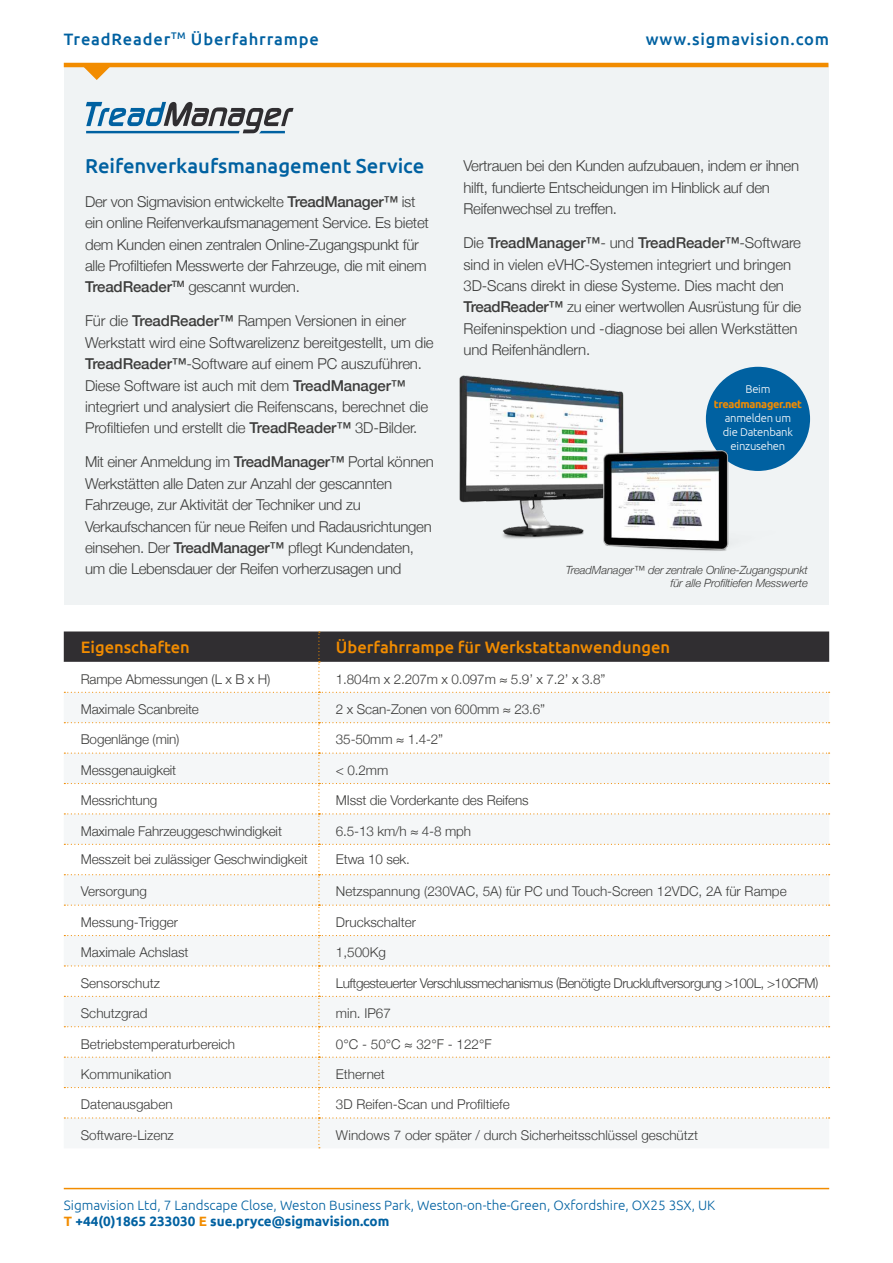
<style>
.page{position:relative;width:893px;height:1263px;background:#fff}
.page>*{position:absolute;margin:0;border:0;box-sizing:border-box;transform-origin:0 0}
.t1{font:500 20.25px "Ubuntu";color:#0061a1}
.t2{font:500 16.5px "Ubuntu";color:#f28c00}
.t3{font:500 16.5px "Ubuntu";letter-spacing:.05em;color:#0061a1}
.t4{font:300 15px/21.3px "Helvetica Neue";letter-spacing:-.02em;color:#3c3c3b}
.t5{font:300 13.5px "Helvetica Neue";letter-spacing:-.01em;color:#3c3c3b}
.t6{font:300 13.5px/16.5px "Ubuntu";color:#0061a1}
.t7{font:300 13.5px "Helvetica Neue";letter-spacing:-.035em;color:#3c3c3b}
.t8{font:italic 300 11.25px/13.5px "Helvetica Neue";letter-spacing:-.01em;color:#3c3c3b;text-align:right}
.t9{font:300 11.25px/14.2px "Ubuntu";letter-spacing:-.02em;color:#fff;text-align:center}
.t10{font:700 10.8px "Ubuntu";letter-spacing:-.03em;color:#f28c00}
.s1{font-weight:500}
.s2{font-weight:700;color:#f28c00}
.s3{font-weight:700}
</style>
<div class="page">
<div style="left:64px;top:64px;width:764px;height:540px;background:#f0f3f4"></div>
<svg style="left:86px;top:102px;width:208px;height:31px"></svg>
<img style="left:459px;top:366px;width:346px;height:185px">
<svg style="left:64px;top:631px;width:766px;height:517px"></svg>
<hr style="left:64px;top:1188px;width:765px;height:1px;background:#f28c00">
<svg style="left:82px;top:67px;width:30px;height:13px"></svg>
<hr style="left:64px;top:63px;width:764px;height:4px;background:#f28c00">
<p class="t3" style="left:64px;top:28px;width:257px">TreadReader<sup>TM</sup> Überfahrrampe</p>
<p class="t3" style="left:646px;top:28px;width:185px">www.sigmavision.com</p>
<h1 class="t1" style="left:85px;top:153px;width:341px">Reifenverkaufsmanagement Service</h1>
<p class="t4" style="left:85px;top:190px;width:345px">Der von Sigmavision entwickelte <span class="s1">TreadManager™</span> ist ein online Reifenverkaufsmanagement Service. Es bietet dem Kunden einen zentralen Online-Zugangspunkt für alle Profiltiefen Messwerte der Fahrzeuge, die mit einem <span class="s1">TreadReader</span><sup>TM</sup> gescannt wurden.</p>
<p class="t4" style="left:85px;top:309px;width:350px">Für die <span class="s1">TreadReader™</span> Rampen Versionen in einer Werkstatt wird eine Softwarelizenz bereitgestellt, um die <span class="s1">TreadReader™</span>-Software auf einem PC auszuführen.<br>Diese Software ist auch mit dem <span class="s1">TreadManager™ </span>integriert und analysiert die Reifenscans, berechnet die Profiltiefen und erstellt die <span class="s1">TreadReader™</span> 3D-Bilder.</p>
<p class="t4" style="left:85px;top:450px;width:350px">Mit einer Anmeldung im <span class="s1">TreadManager™</span> Portal können Werkstätten alle Daten zur Anzahl der gescannten Fahrzeuge, zur Aktivität der Techniker und zu Verkaufschancen für neue Reifen und Radausrichtungen einsehen. Der <span class="s1">TreadManager™</span> pflegt Kundendaten, um die Lebensdauer der Reifen vorherzusagen und</p>
<p class="t4" style="left:463px;top:154px;width:337px">Vertrauen bei den Kunden aufzubauen, indem er ihnen hilft, fundierte Entscheidungen im Hinblick auf den<br>Reifenwechsel zu treffen.</p>
<p class="t4" style="left:463px;top:231px;width:339px">Die <span class="s1">TreadManager™</span>- und <span class="s1">TreadReader™</span>-Software sind in vielen eVHC-Systemen integriert und bringen 3D-Scans direkt in diese Systeme. Dies macht den <span class="s1">TreadReader™</span> zu einer wertwollen Ausrüstung für die Reifeninspektion und -diagnose bei allen Werkstätten und Reifenhändlern.</p>
<p class="t9" style="left:745px;top:382px;width:26px">Beim</p>
<p class="t10" style="left:714px;top:397px;width:90px">treadmanager.net</p>
<p class="t9" style="left:723px;top:410px;width:72px">anmelden um die Datenbank einzusehen</p>
<p class="t8" style="left:566px;top:562px;width:244px">TreadManager™ der zentrale Online-Zugangspunkt für alle Profiltiefen Messwerte</p>
<p class="t2" style="left:81px;top:637px;width:111px">Eigenschaften</p>
<p class="t2" style="left:336px;top:637px;width:336px">Überfahrrampe für Werkstattanwendungen</p>
<p class="t5" style="left:81px;top:668px;width:191px">Rampe Abmessungen (L x B x H)</p>
<p class="t5" style="left:336px;top:668px;width:271px">1.804m x 2.207m x 0.097m ≈ 5.9’ x 7.2’ x 3.8”</p>
<p class="t5" style="left:81px;top:698px;width:120px">Maximale Scanbreite</p>
<p class="t5" style="left:336px;top:698px;width:211px">2 x Scan-Zonen von 600mm ≈ 23.6”</p>
<p class="t5" style="left:81px;top:729px;width:100px">Bogenlänge (min)</p>
<p class="t5" style="left:336px;top:729px;width:109px">35-50mm ≈ 1.4-2”</p>
<p class="t5" style="left:81px;top:759px;width:97px">Messgenauigkeit</p>
<p class="t5" style="left:336px;top:759px;width:54px">&lt; 0.2mm</p>
<p class="t5" style="left:81px;top:789px;width:78px">Messrichtung</p>
<p class="t5" style="left:336px;top:789px;width:194px">MIsst die Vorderkante des Reifens</p>
<p class="t5" style="left:81px;top:820px;width:203px">Maximale Fahrzeuggeschwindigkeit</p>
<p class="t5" style="left:336px;top:820px;width:137px">6.5-13 km/h ≈ 4-8 mph</p>
<p class="t5" style="left:81px;top:848px;width:228px">Messzeit bei zulässiger Geschwindigkeit</p>
<p class="t5" style="left:336px;top:848px;width:76px">Etwa 10 sek.</p>
<p class="t5" style="left:81px;top:881px;width:68px">Versorgung</p>
<p class="t5" style="left:336px;top:881px;width:452px">Netzspannung (230VAC, 5A) für PC und Touch-Screen 12VDC, 2A für Rampe</p>
<p class="t5" style="left:81px;top:911px;width:99px">Messung-Trigger</p>
<p class="t5" style="left:336px;top:911px;width:82px">Druckschalter</p>
<p class="t5" style="left:81px;top:941px;width:109px">Maximale Achslast</p>
<p class="t5" style="left:336px;top:941px;width:52px">1,500Kg</p>
<p class="t5" style="left:81px;top:972px;width:81px">Sensorschutz</p>
<p class="t7" style="left:336px;top:972px;width:484px">Luftgesteuerter Verschlussmechanismus (Benötigte Druckluftversorgung &gt;100L, &gt;10CFM)</p>
<p class="t5" style="left:81px;top:1002px;width:68px">Schutzgrad</p>
<p class="t5" style="left:336px;top:1002px;width:57px">min. IP67</p>
<p class="t5" style="left:81px;top:1033px;width:156px">Betriebstemperaturbereich</p>
<p class="t5" style="left:336px;top:1033px;width:157px">0°C - 50°C ≈ 32°F - 122°F</p>
<p class="t5" style="left:81px;top:1063px;width:92px">Kommunikation</p>
<p class="t5" style="left:336px;top:1063px;width:51px">Ethernet</p>
<p class="t5" style="left:81px;top:1093px;width:93px">Datenausgaben</p>
<p class="t5" style="left:336px;top:1093px;width:175px">3D Reifen-Scan und Profiltiefe</p>
<p class="t5" style="left:81px;top:1124px;width:95px">Software-Lizenz</p>
<p class="t5" style="left:336px;top:1124px;width:364px">Windows 7 oder später / durch Sicherheitsschlüssel geschützt</p>
<p class="t6" style="left:64px;top:1196px;width:653px">Sigmavision Ltd, 7 Landscape Close, Weston Business Park, Weston-on-the-Green, Oxfordshire, OX25 3SX, UK<br><span class="s2">T</span> <span class="s3">+44(0)1865 233030</span> <span class="s2">E</span> <span class="s3">sue.pryce@sigmavision.com</span></p>
</div>
